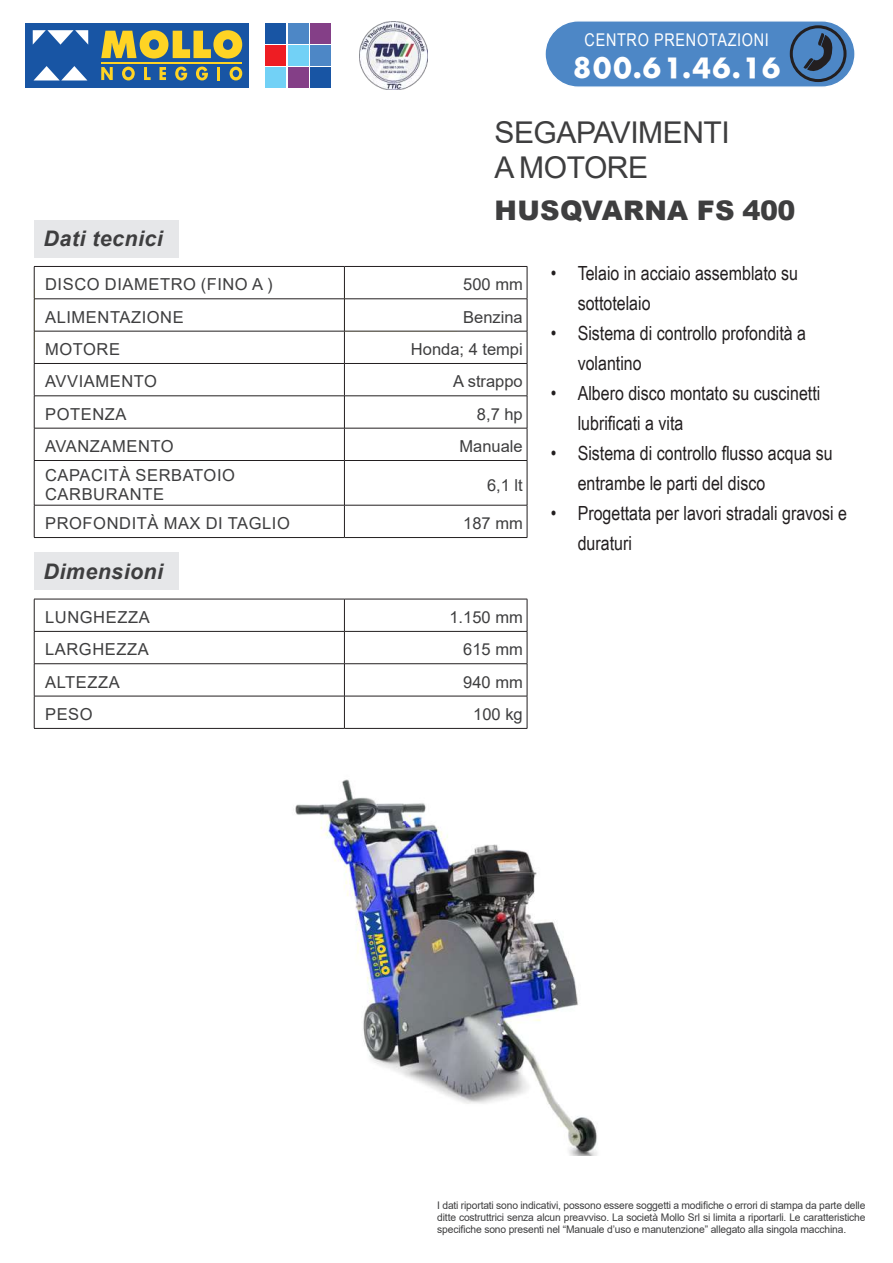
<style>
.page{position:relative;width:893px;height:1263px;background:#fff}
.page>*{position:absolute;margin:0;border:0;box-sizing:border-box;transform-origin:0 0}
.t1{font:30px/34.5px "Arial";letter-spacing:-.015em;color:#3e3e3f}
.t2{font:27.3px "Futura ICG Bold";color:#fff}
.t3{font:900 27px "Arial";letter-spacing:.015em;color:#3e3e3f}
.t4{font:italic 700 21.45px "Arial";letter-spacing:.02em;color:#3e3e3f}
.t5{font:19.5px/30px "Arial Narrow";color:#231f20}
.t6{font:17.55px "Arial Narrow";letter-spacing:.04em;color:#fff}
.t7{font:16.5px/18.9px "Arial";letter-spacing:.035em;color:#3e3e3f}
.t8{font:16.5px "Arial";color:#3e3e3f}
.t9{font:10.5px/12px "Arial";letter-spacing:-.015em;color:#3e3e3f;text-align:justify}
</style>
<div class="page">
<div style="left:266px;top:23px;width:20px;height:20px;background:#1855a4"></div>
<div style="left:310px;top:67px;width:21px;height:21px;background:#1855a4"></div>
<div style="left:288px;top:23px;width:21px;height:20px;background:#4d87c6"></div>
<div style="left:310px;top:45px;width:21px;height:21px;background:#4d87c6"></div>
<div style="left:310px;top:23px;width:21px;height:20px;background:#843f87"></div>
<div style="left:288px;top:67px;width:21px;height:21px;background:#843f87"></div>
<div style="left:288px;top:45px;width:21px;height:21px;background:#72d1f6"></div>
<div style="left:266px;top:67px;width:20px;height:21px;background:#72d1f6"></div>
<div style="left:266px;top:45px;width:20px;height:21px;background:#ee1d23"></div>
<div style="left:26px;top:23px;width:223px;height:65px;background:#1855a4"></div>
<svg style="left:101px;top:30px;width:141px;height:29px"></svg>
<svg style="left:101px;top:67px;width:12px;height:13px"></svg>
<svg style="left:122px;top:67px;width:13px;height:13px"></svg>
<svg style="left:144px;top:67px;width:7px;height:13px"></svg>
<svg style="left:159px;top:67px;width:7px;height:13px"></svg>
<svg style="left:175px;top:67px;width:12px;height:13px"></svg>
<svg style="left:196px;top:67px;width:12px;height:13px"></svg>
<svg style="left:217px;top:67px;width:3px;height:13px"></svg>
<svg style="left:230px;top:67px;width:12px;height:13px"></svg>
<hr style="left:101px;top:62px;width:141px;height:1px;background:#ffd424">
<svg style="left:34px;top:66px;width:53px;height:14px"></svg>
<svg style="left:33px;top:30px;width:55px;height:15px"></svg>
<img style="left:360px;top:22px;width:67px;height:67px">
<div style="left:545px;top:21px;width:310px;height:66px;background:#4d87c6;border-radius:33px"></div>
<div style="left:544px;top:20px;width:312px;height:68px;border:1px solid #fff;border-radius:33px"></div>
<svg style="left:803px;top:33px;width:34px;height:43px"></svg>
<div style="left:790px;top:25px;width:56px;height:57px;border:3px solid #231f20;border-radius:50%"></div>
<div style="left:34px;top:220px;width:145px;height:37px;background:#e6e7e9"></div>
<svg style="left:35px;top:267px;width:492px;height:270px"></svg>
<svg style="left:345px;top:267px;width:182px;height:64px"></svg>
<hr style="left:34px;top:266px;width:310px;height:1px;background:#231f20">
<hr style="left:34px;top:267px;width:1px;height:32px;background:#231f20">
<hr style="left:344px;top:266px;width:183px;height:1px;background:#231f20">
<hr style="left:344px;top:267px;width:1px;height:32px;background:#231f20">
<hr style="left:527px;top:267px;width:1px;height:32px;background:#231f20">
<hr style="left:34px;top:299px;width:310px;height:1px;background:#231f20">
<hr style="left:34px;top:299px;width:1px;height:32px;background:#231f20">
<hr style="left:344px;top:299px;width:183px;height:1px;background:#231f20">
<hr style="left:344px;top:299px;width:1px;height:32px;background:#231f20">
<hr style="left:527px;top:299px;width:1px;height:32px;background:#231f20">
<hr style="left:34px;top:331px;width:310px;height:1px;background:#231f20">
<hr style="left:34px;top:331px;width:1px;height:32px;background:#231f20">
<hr style="left:344px;top:331px;width:183px;height:1px;background:#231f20">
<hr style="left:344px;top:331px;width:1px;height:32px;background:#231f20">
<hr style="left:527px;top:331px;width:1px;height:32px;background:#231f20">
<hr style="left:34px;top:363px;width:310px;height:1px;background:#231f20">
<hr style="left:34px;top:364px;width:1px;height:32px;background:#231f20">
<hr style="left:344px;top:363px;width:183px;height:1px;background:#231f20">
<hr style="left:344px;top:364px;width:1px;height:32px;background:#231f20">
<hr style="left:527px;top:364px;width:1px;height:32px;background:#231f20">
<hr style="left:34px;top:396px;width:310px;height:1px;background:#231f20">
<hr style="left:34px;top:396px;width:1px;height:32px;background:#231f20">
<hr style="left:344px;top:396px;width:183px;height:1px;background:#231f20">
<hr style="left:344px;top:396px;width:1px;height:32px;background:#231f20">
<hr style="left:527px;top:396px;width:1px;height:32px;background:#231f20">
<hr style="left:34px;top:428px;width:310px;height:1px;background:#231f20">
<hr style="left:34px;top:428px;width:1px;height:32px;background:#231f20">
<hr style="left:344px;top:428px;width:183px;height:1px;background:#231f20">
<hr style="left:344px;top:428px;width:1px;height:32px;background:#231f20">
<hr style="left:527px;top:428px;width:1px;height:32px;background:#231f20">
<hr style="left:34px;top:460px;width:310px;height:1px;background:#231f20">
<hr style="left:34px;top:461px;width:1px;height:44px;background:#231f20">
<hr style="left:344px;top:460px;width:183px;height:1px;background:#231f20">
<hr style="left:344px;top:461px;width:1px;height:44px;background:#231f20">
<hr style="left:527px;top:461px;width:1px;height:44px;background:#231f20">
<hr style="left:34px;top:505px;width:310px;height:1px;background:#231f20">
<hr style="left:34px;top:505px;width:1px;height:32px;background:#231f20">
<hr style="left:344px;top:505px;width:183px;height:1px;background:#231f20">
<hr style="left:344px;top:505px;width:1px;height:32px;background:#231f20">
<hr style="left:527px;top:505px;width:1px;height:32px;background:#231f20">
<hr style="left:34px;top:537px;width:310px;height:1px;background:#231f20">
<hr style="left:344px;top:537px;width:183px;height:1px;background:#231f20">
<div style="left:34px;top:553px;width:145px;height:37px;background:#e6e7e9"></div>
<svg style="left:35px;top:600px;width:492px;height:128px"></svg>
<svg style="left:345px;top:600px;width:182px;height:63px"></svg>
<hr style="left:34px;top:599px;width:310px;height:1px;background:#231f20">
<hr style="left:34px;top:599px;width:1px;height:32px;background:#231f20">
<hr style="left:344px;top:599px;width:183px;height:1px;background:#231f20">
<hr style="left:344px;top:599px;width:1px;height:32px;background:#231f20">
<hr style="left:527px;top:599px;width:1px;height:32px;background:#231f20">
<hr style="left:34px;top:631px;width:310px;height:1px;background:#231f20">
<hr style="left:34px;top:632px;width:1px;height:31px;background:#231f20">
<hr style="left:344px;top:631px;width:183px;height:1px;background:#231f20">
<hr style="left:344px;top:632px;width:1px;height:31px;background:#231f20">
<hr style="left:527px;top:632px;width:1px;height:31px;background:#231f20">
<hr style="left:34px;top:663px;width:310px;height:1px;background:#231f20">
<hr style="left:34px;top:664px;width:1px;height:32px;background:#231f20">
<hr style="left:344px;top:663px;width:183px;height:1px;background:#231f20">
<hr style="left:344px;top:664px;width:1px;height:32px;background:#231f20">
<hr style="left:527px;top:664px;width:1px;height:32px;background:#231f20">
<hr style="left:34px;top:696px;width:310px;height:1px;background:#231f20">
<hr style="left:34px;top:696px;width:1px;height:32px;background:#231f20">
<hr style="left:344px;top:696px;width:183px;height:1px;background:#231f20">
<hr style="left:344px;top:696px;width:1px;height:32px;background:#231f20">
<hr style="left:527px;top:696px;width:1px;height:32px;background:#231f20">
<hr style="left:34px;top:728px;width:310px;height:1px;background:#231f20">
<hr style="left:344px;top:728px;width:183px;height:1px;background:#231f20">
<img style="left:295px;top:779px;width:302px;height:377px">
<h3 class="t6" style="left:585px;top:27px;width:186px">CENTRO PRENOTAZIONI</h3>
<h2 class="t2" style="left:572px;top:49px;width:211px">800.61.46.16</h2>
<h1 class="t1" style="left:494px;top:115px;width:237px">SEGAPAVIMENTI<br>A MOTORE</h1>
<h3 class="t3" style="left:494px;top:191px;width:303px">HUSQVARNA FS 400</h3>
<h3 class="t4" style="left:44px;top:225px;width:121px">Dati tecnici</h3>
<h3 class="t7" style="left:45px;top:275px;width:229px">DISCO DIAMETRO (FINO A )</h3>
<h3 class="t7" style="left:463px;top:275px;width:61px">500 mm</h3>
<h3 class="t7" style="left:45px;top:307px;width:140px">ALIMENTAZIONE</h3>
<h3 class="t8" style="left:463px;top:306px;width:61px">Benzina</h3>
<h3 class="t7" style="left:45px;top:340px;width:77px">MOTORE</h3>
<h3 class="t8" style="left:411px;top:338px;width:113px">Honda; 4 tempi</h3>
<h3 class="t7" style="left:45px;top:372px;width:113px">AVVIAMENTO</h3>
<h3 class="t8" style="left:453px;top:370px;width:71px">A strappo</h3>
<h3 class="t7" style="left:45px;top:404px;width:83px">POTENZA</h3>
<h3 class="t7" style="left:477px;top:404px;width:47px">8,7 hp</h3>
<h3 class="t7" style="left:45px;top:437px;width:130px">AVANZAMENTO</h3>
<h3 class="t8" style="left:459px;top:435px;width:65px">Manuale</h3>
<h3 class="t7" style="left:45px;top:466px;width:191px">CAPACITÀ SERBATOIO<br>CARBURANTE</h3>
<h3 class="t7" style="left:487px;top:475px;width:37px">6,1 lt</h3>
<h3 class="t7" style="left:45px;top:514px;width:246px">PROFONDITÀ MAX DI TAGLIO</h3>
<h3 class="t7" style="left:463px;top:514px;width:61px">187 mm</h3>
<h3 class="t4" style="left:44px;top:557px;width:121px">Dimensioni</h3>
<h3 class="t7" style="left:45px;top:608px;width:106px">LUNGHEZZA</h3>
<h3 class="t7" style="left:449px;top:608px;width:75px">1.150 mm</h3>
<h3 class="t7" style="left:45px;top:640px;width:105px">LARGHEZZA</h3>
<h3 class="t7" style="left:463px;top:640px;width:61px">615 mm</h3>
<h3 class="t7" style="left:45px;top:672px;width:76px">ALTEZZA</h3>
<h3 class="t7" style="left:463px;top:672px;width:61px">940 mm</h3>
<h3 class="t7" style="left:45px;top:705px;width:49px">PESO</h3>
<h3 class="t7" style="left:473px;top:705px;width:51px">100 kg</h3>
<h3 class="t5" style="left:578px;top:258px;width:222px;text-indent:-27px">• Telaio in acciaio assemblato su sottotelaio</h3>
<h3 class="t5" style="left:578px;top:318px;width:230px;text-indent:-27px">• Sistema di controllo profondità a volantino</h3>
<h3 class="t5" style="left:578px;top:378px;width:244px;text-indent:-27px">• Albero disco montato su cuscinetti lubrificati a vita</h3>
<h3 class="t5" style="left:578px;top:438px;width:257px;text-indent:-27px">• Sistema di controllo flusso acqua su entrambe le parti del disco</h3>
<h3 class="t5" style="left:578px;top:498px;width:271px;text-indent:-27px">• Progettata per lavori stradali gravosi e duraturi</h3>
<p class="t9" style="left:437px;top:1200px;width:430px">I dati riportati sono indicativi, possono essere soggetti a modifiche o errori di stampa da parte delle ditte costruttrici senza alcun preavviso. La società Mollo Srl si limita a riportarli. Le caratteristiche specifiche sono presenti nel “Manuale d’uso e manutenzione” allegato alla singola macchina.</p>
</div>
